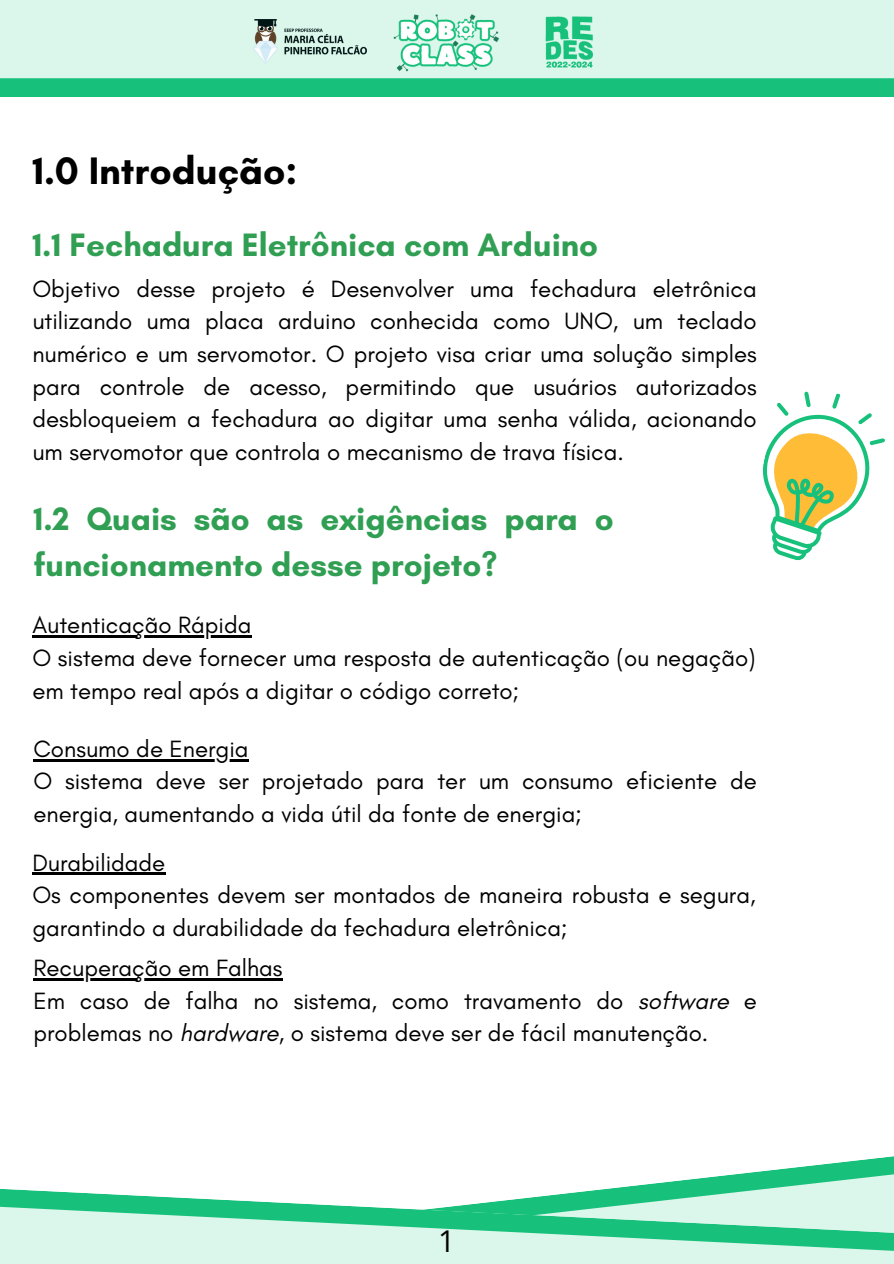
<style>
.page{position:relative;width:894px;height:1264px;background:#fff}
.page>*{position:absolute;margin:0;border:0;box-sizing:border-box;transform-origin:0 0}
.t1{font:700 39px "Glacial Indifference";color:#000}
.t2{font:700 33px/46.2px "Glacial Indifference";color:#309f53}
.t3{font:30px "Open Sans";color:#000}
.t4{font:24px/32.7px "Glacial Indifference";color:#000}
.s1{font-style:italic}
</style>
<div class="page">
<svg style="left:0;top:0;width:893px;height:96px"></svg>
<svg style="left:624px;top:1156px;width:269px;height:31px"></svg>
<svg style="left:0;top:1187px;width:893px;height:76px"></svg>
<svg style="left:762px;top:391px;width:123px;height:170px"></svg>
<hr style="left:32px;top:635px;width:219px;height:2px;background:#000">
<hr style="left:33px;top:759px;width:215px;height:2px;background:#000">
<hr style="left:32px;top:872px;width:133px;height:3px;background:#000">
<hr style="left:33px;top:978px;width:249px;height:2px;background:#000">
<img style="left:253px;top:20px;width:113px;height:44px">
<img style="left:393px;top:12px;width:107px;height:59px">
<img style="left:543px;top:15px;width:51px;height:53px">
<p class="t1" style="left:32px;top:147px;width:266px">1.0 Introdução:</p>
<p class="t2" style="left:32px;top:221px;width:567px">1.1 Fechadura Eletrônica com Arduino</p>
<p class="t4" style="left:32px;top:272px;width:725px;text-align:justify">Objetivo desse projeto é Desenvolver uma fechadura eletrônica utilizando uma placa arduino conhecida como UNO, um teclado numérico e um servomotor. O projeto visa criar uma solução simples para controle de acesso, permitindo que usuários autorizados desbloqueiem a fechadura ao digitar uma senha válida, acionando um servomotor que controla o mecanismo de trava física.</p>
<p class="t2" style="left:33px;top:495px;width:581px">1.2 Quais são as exigências para o funcionamento desse projeto?</p>
<h1 class="t4" style="left:32px;top:608px;width:220px">Autenticação Rápida</h1>
<h2 class="t4" style="left:32px;top:641px;width:724px">O sistema deve fornecer uma resposta de autenticação (ou negação) em tempo real após a digitar o código correto;</h2>
<p class="t4" style="left:33px;top:732px;width:217px">Consumo de Energia</p>
<p class="t4" style="left:33px;top:764px;width:724px">O sistema deve ser projetado para ter um consumo eficiente de energia, aumentando a vida útil da fonte de energia;</p>
<h2 class="t4" style="left:32px;top:845px;width:134px">Durabilidade</h2>
<p class="t4" style="left:32px;top:878px;width:724px">Os componentes devem ser montados de maneira robusta e segura, garantindo a durabilidade da fechadura eletrônica;</p>
<p class="t4" style="left:33px;top:951px;width:250px">Recuperação em Falhas</p>
<p class="t4" style="left:33px;top:983px;width:724px">Em caso de falha no sistema, como travamento do <span class="s1">software</span> e problemas no <span class="s1">hardware</span>, o sistema deve ser de fácil manutenção.</p>
<p class="t3" style="left:438px;top:1220px;width:19px">1</p>
</div>
